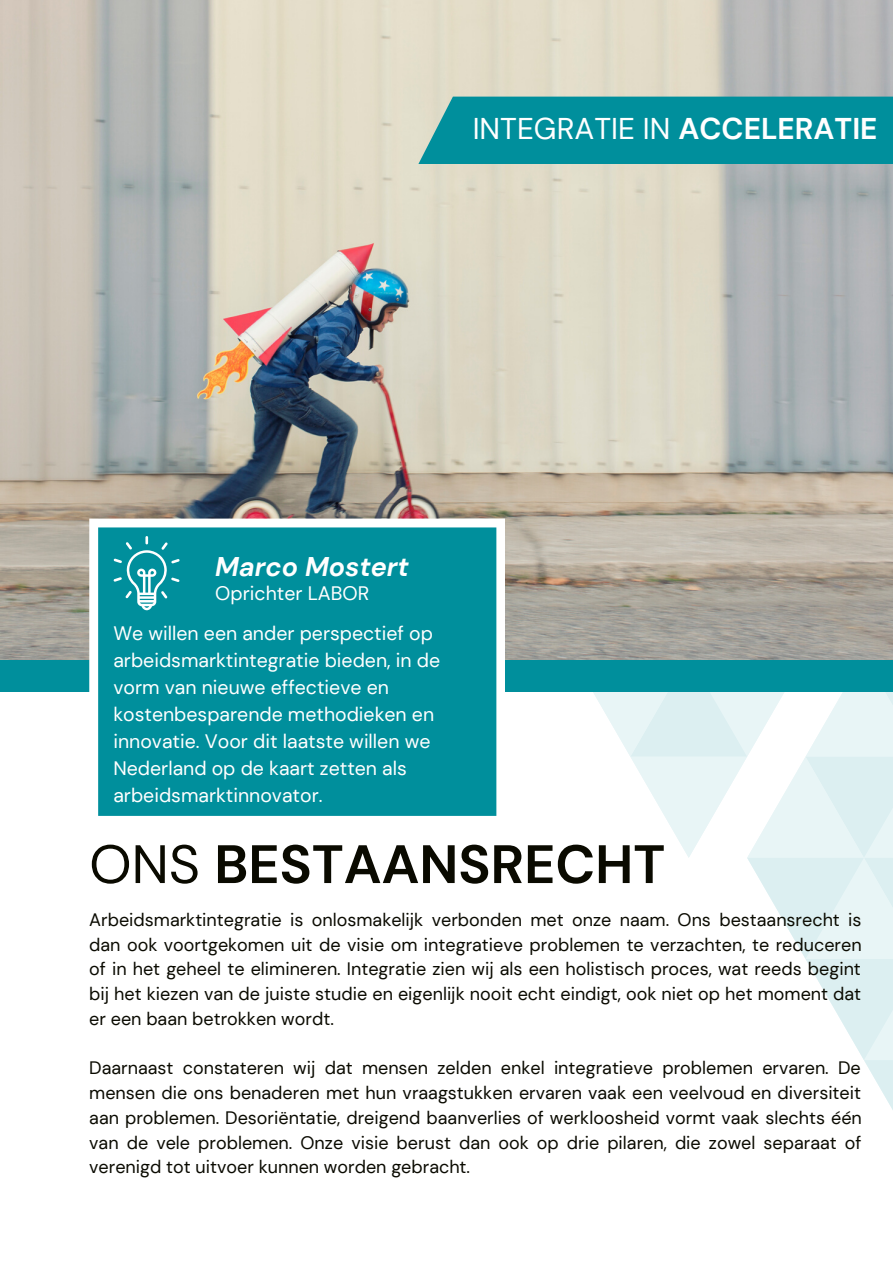
<style>
.page{position:relative;width:893px;height:1264px;background:#fff}
.page>*{position:absolute;margin:0;border:0;box-sizing:border-box;transform-origin:0 0}
.t1{font:700 54px "DM Sans";color:#0a0a00}
.t2{font:30px "DM Sans";color:#fff}
.t3{font:italic 700 27px "DM Sans";color:#fff}
.t4{font:19.5px/27px "DM Sans";color:#fff}
.t5{font:18px/24.8px "DM Sans";color:#0a0a00;text-align:justify}
.s1{font-weight:700}
.s2{font-weight:400}
</style>
<div class="page">
<svg style="left:593px;top:692px;width:299px;height:416px"></svg>
<img style="left:0;top:0;width:892px;height:660px">
<div style="left:0;top:660px;width:892px;height:32px;background:#008f9c"></div>
<svg style="left:89px;top:518px;width:416px;height:298px;fill:#008f9c"></svg>
<svg style="left:113px;top:536px;width:67px;height:74px;background:#2ca2ad"></svg>
<svg style="left:382px;top:97px;width:510px;height:67px;background:#1797a0"></svg>
<h2 class="t2" style="left:472px;top:109px;width:406px">INTEGRATIE IN <span class="s1">ACCELERATIE</span></h2>
<h3 class="t3" style="left:215px;top:548px;width:195px">Marco Mostert</h3>
<p class="t4" style="left:215px;top:579px;width:156px">Oprichter LABOR</p>
<p class="t4" style="left:113px;top:620px;width:328px">We willen een ander perspectief op arbeidsmarktintegratie bieden, in de vorm van nieuwe effectieve en kostenbesparende methodieken en innovatie. Voor dit laatste willen we Nederland op de kaart zetten als arbeidsmarktinnovator.</p>
<h1 class="t1" style="left:89px;top:829px;width:577px"><span class="s2">ONS</span> BESTAANSRECHT</h1>
<p class="t5" style="left:89px;top:907px;width:773px">Arbeidsmarktintegratie is onlosmakelijk verbonden met onze naam. Ons bestaansrecht is dan ook voortgekomen uit de visie om integratieve problemen te verzachten, te reduceren of in het geheel te elimineren. Integratie zien wij als een holistisch proces, wat reeds begint bij het kiezen van de juiste studie en eigenlijk nooit echt eindigt, ook niet op het moment dat er een baan betrokken wordt.</p>
<p class="t5" style="left:89px;top:1055px;width:774px">Daarnaast constateren wij dat mensen zelden enkel integratieve problemen ervaren. De mensen die ons benaderen met hun vraagstukken ervaren vaak een veelvoud en diversiteit aan problemen. Desoriëntatie, dreigend baanverlies of werkloosheid vormt vaak slechts één van de vele problemen. Onze visie berust dan ook op drie pilaren, die zowel separaat of verenigd tot uitvoer kunnen worden gebracht.</p>
</div>
